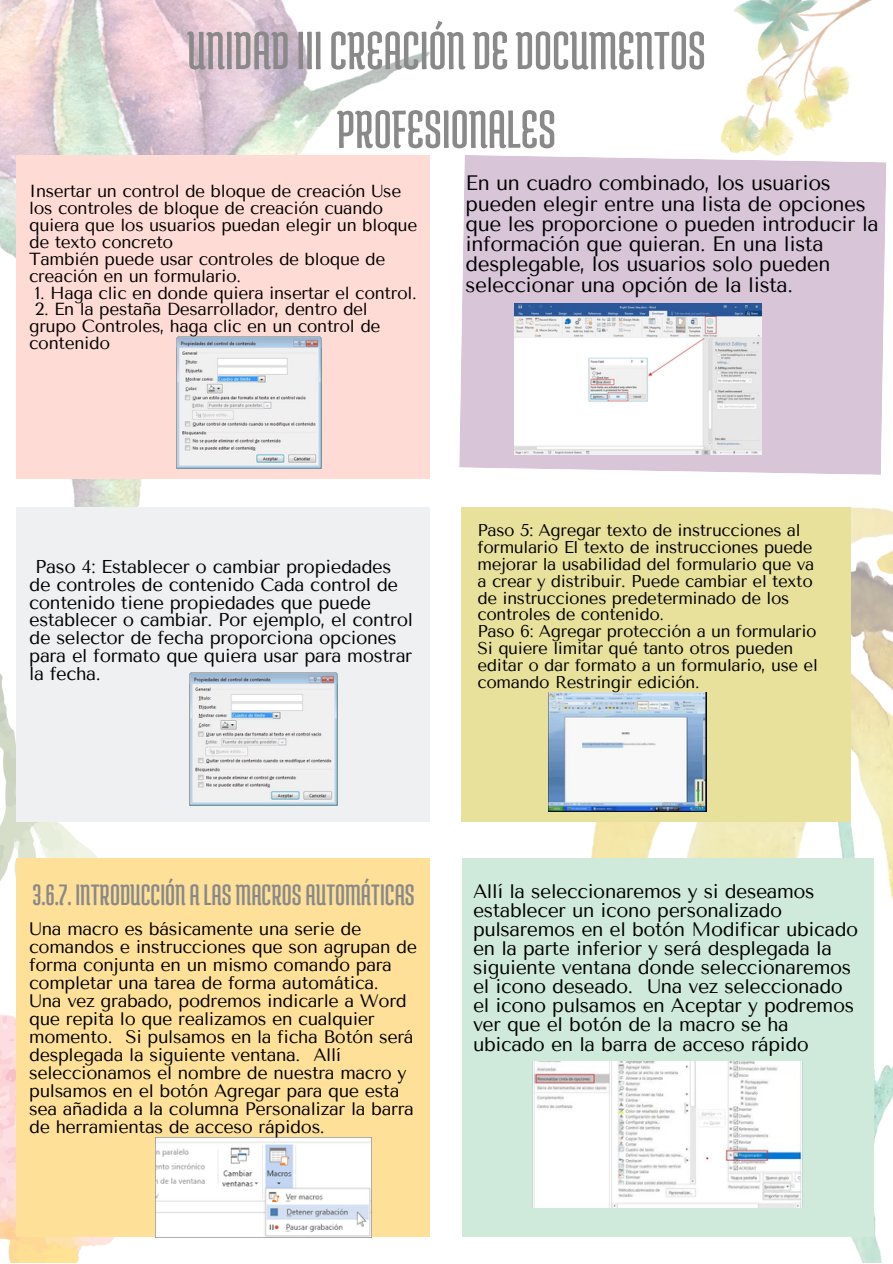
<style>
.page{position:relative;width:893px;height:1264px;background:#fff}
.page>*{position:absolute;margin:0;border:0;box-sizing:border-box;transform-origin:0 0}
.t1{font:57px/78.8px "Medula One";color:#898989;text-align:center}
.t2{font:31.5px "Medula One";color:#898989}
.t3{font:20.85px/20.2px "Tenor Sans";letter-spacing:-.02em;color:#000}
.t4{font:19.5px/19px "Tenor Sans";letter-spacing:-.02em;color:#000}
.t5{font:18.45px/17.7px "Tenor Sans";letter-spacing:-.02em;color:#000}
.t6{font:18px/18px "Tenor Sans";letter-spacing:-.02em;color:#000}
.t7{font:17.4px/16.8px "Tenor Sans";letter-spacing:-.02em;color:#000}
.t8{font:16.95px/16.8px "Tenor Sans";letter-spacing:-.02em;color:#000}
</style>
<div class="page">
<div style="left:459px;top:155px;width:427px;height:320px;background:#d8c5d8"></div>
<img style="left:591px;top:507px;width:301px;height:755px">
<img style="left:0;top:693px;width:234px;height:569px">
<img style="left:0;top:0;width:430px;height:693px">
<div style="left:16px;top:155px;width:414px;height:324px;background:#fedbd5"></div>
<div style="left:462px;top:507px;width:389px;height:315px;background:#e8e19b"></div>
<div style="left:16px;top:507px;width:414px;height:315px;background:#eff0f1"></div>
<div style="left:462px;top:858px;width:411px;height:379px;background:#cfeada"></div>
<div style="left:16px;top:858px;width:414px;height:379px;background:#fee098"></div>
<img style="left:720px;top:0;width:165px;height:156px">
<img style="left:176px;top:336px;width:145px;height:132px">
<img style="left:514px;top:304px;width:247px;height:150px">
<img style="left:190px;top:672px;width:147px;height:133px">
<img style="left:549px;top:693px;width:157px;height:118px">
<img style="left:155px;top:1137px;width:216px;height:100px">
<img style="left:532px;top:1061px;width:270px;height:146px">
<h1 class="t1" style="left:187px;top:10px;width:520px">UNIDADIIICREACIÓNDEDOCUMENTOS<br>PROFESIONALES</h1>
<p class="t7" style="left:29px;top:183px;width:389px">Insertar un control de bloque de creación Use los controles de bloque de creación cuando quiera que los usuarios puedan elegir un bloque de texto concreto<br>También puede usar controles de bloque de creación en un formulario.</p>
<p class="t7" style="left:35px;top:284px;width:383px">1. Haga clic en donde quiera insertar el control.</p>
<p class="t7" style="left:29px;top:301px;width:353px;text-indent:6px">2. En la pestaña Desarrollador, dentro del grupo Controles, haga clic en un control de contenido</p>
<p class="t3" style="left:465px;top:173px;width:414px">En un cuadro combinado, los usuarios pueden elegir entre una lista de opciones que les proporcione o pueden introducir la información que quieran. En una lista desplegable, los usuarios solo pueden seleccionar una opción de la lista.</p>
<p class="t5" style="left:29px;top:558px;width:385px;text-indent:6px">Paso 4: Establecer o cambiar propiedades de controles de contenido Cada control de contenido tiene propiedades que puede establecer o cambiar. Por ejemplo, el control de selector de fecha proporciona opciones para el formato que quiera usar para mostrar la fecha.</p>
<p class="t8" style="left:477px;top:522px;width:342px">Paso 5: Agregar texto de instrucciones al formulario El texto de instrucciones puede mejorar la usabilidad del formulario que va a crear y distribuir. Puede cambiar el texto de instrucciones predeterminado de los controles de contenido.<br>Paso 6: Agregar protección a un formulario Si quiere limitar qué tanto otros pueden editar o dar formato a un formulario, use el comando Restringir edición.</p>
<h2 class="t2" style="left:32px;top:878px;width:384px">3.6.7. INTRODUCCIÓNALASMACROSAUTOMÁTICAS</h2>
<p class="t6" style="left:29px;top:919px;width:389px">Una macro es básicamente una serie de comandos e instrucciones que son agrupan de forma conjunta en un mismo comando para completar una tarea de forma automática.<br>Una vez grabado, podremos indicarle a Word que repita lo que realizamos en cualquier momento. Si pulsamos en la ficha Botón será desplegada la siguiente ventana. Allí seleccionamos el nombre de nuestra macro y pulsamos en el botón Agregar para que esta sea añadida a la columna Personalizar la barra de herramientas de acceso rápidos.</p>
<p class="t4" style="left:473px;top:881px;width:386px">Allí la seleccionaremos y si deseamos establecer un icono personalizado pulsaremos en el botón Modificar ubicado en la parte inferior y será desplegada la siguiente ventana donde seleccionaremos el icono deseado. Una vez seleccionado el icono pulsamos en Aceptar y podremos ver que el botón de la macro se ha ubicado en la barra de acceso rápido</p>
</div>
